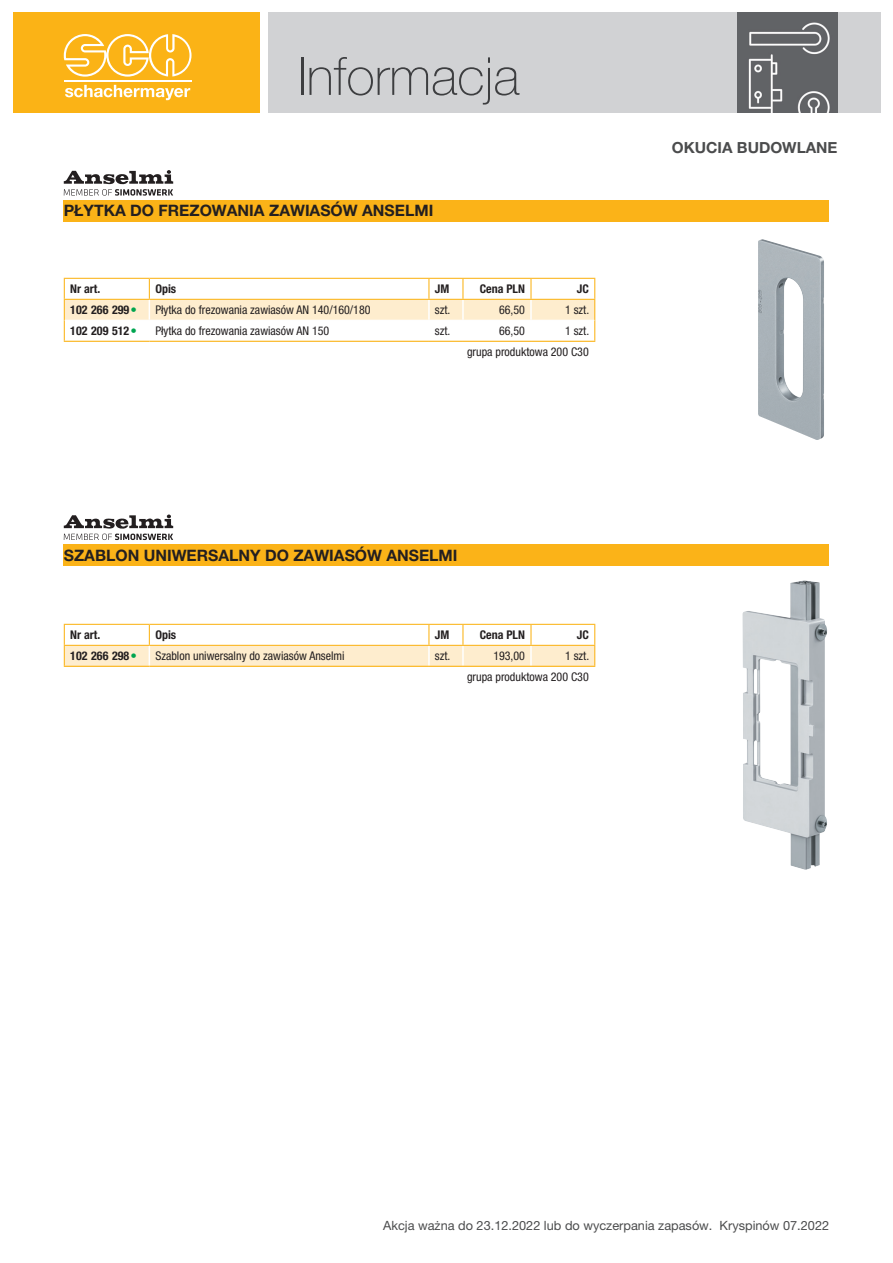
<style>
.page{position:relative;width:893px;height:1263px;background:#fff}
.page>*{position:absolute;margin:0;border:0;box-sizing:border-box;transform-origin:0 0}
.t1{font:100 52.5px "Helvetica Neue LT Pro";color:#4b4c4d}
.t2{font:700 15.75px "Helvetica Neue LT Pro";color:#231f20}
.t3{font:700 15.3px "Helvetica Neue LT Pro";color:#4b4c4d}
.t4{font:12.75px "Helvetica Neue LT Pro";color:#4b4c4d}
.t5{font:condensed 12px/21px "Helvetica Neue LT Pro";color:#231f20;text-align:right}
.t6{font:700 condensed 12px "Helvetica Neue LT Pro";color:#231f20}
.t7{font:4.5px "Webdings";color:#00a54f}
</style>
<div class="page">
<div style="left:268px;top:13px;width:612px;height:100px;background:#d1d2d4"></div>
<img style="left:737px;top:13px;width:100px;height:100px">
<div style="left:13px;top:13px;width:246px;height:100px;background:#fbb316"></div>
<svg style="left:64px;top:34px;width:128px;height:43px"></svg>
<svg style="left:65px;top:85px;width:125px;height:15px"></svg>
<hr style="left:64px;top:81px;width:128px;height:1px;background:#fff">
<svg style="left:64px;top:278px;width:531px;height:63px"></svg>
<hr style="left:463px;top:278px;width:68px;height:1px;background:#fbb316">
<hr style="left:531px;top:278px;width:64px;height:1px;background:#fbb316">
<hr style="left:463px;top:299px;width:68px;height:1px;background:#fbb316">
<hr style="left:531px;top:299px;width:64px;height:1px;background:#fbb316">
<hr style="left:64px;top:341px;width:85px;height:1px;background:#fbb316">
<hr style="left:149px;top:341px;width:280px;height:1px;background:#fbb316">
<hr style="left:429px;top:341px;width:34px;height:1px;background:#fbb316">
<hr style="left:463px;top:341px;width:68px;height:1px;background:#fbb316">
<hr style="left:531px;top:341px;width:64px;height:1px;background:#fbb316">
<hr style="left:65px;top:320px;width:84px;height:1px;background:#fff">
<hr style="left:149px;top:320px;width:280px;height:1px;background:#fff">
<hr style="left:429px;top:320px;width:34px;height:1px;background:#fff">
<hr style="left:463px;top:320px;width:68px;height:1px;background:#fff">
<hr style="left:531px;top:320px;width:63px;height:1px;background:#fff">
<div style="left:64px;top:200px;width:765px;height:21px;background:#fbb318"></div>
<svg style="left:64px;top:170px;width:109px;height:26px"></svg>
<img style="left:758px;top:239px;width:66px;height:201px">
<img style="left:742px;top:580px;width:85px;height:290px">
<svg style="left:64px;top:624px;width:531px;height:42px"></svg>
<hr style="left:463px;top:624px;width:68px;height:1px;background:#fbb316">
<hr style="left:531px;top:624px;width:64px;height:1px;background:#fbb316">
<hr style="left:463px;top:645px;width:68px;height:1px;background:#fbb316">
<hr style="left:531px;top:645px;width:64px;height:1px;background:#fbb316">
<hr style="left:64px;top:666px;width:85px;height:1px;background:#fbb316">
<hr style="left:149px;top:666px;width:280px;height:1px;background:#fbb316">
<hr style="left:429px;top:666px;width:34px;height:1px;background:#fbb316">
<hr style="left:463px;top:666px;width:68px;height:1px;background:#fbb316">
<hr style="left:531px;top:666px;width:64px;height:1px;background:#fbb316">
<div style="left:64px;top:544px;width:765px;height:22px;background:#fbb318"></div>
<svg style="left:64px;top:514px;width:109px;height:26px"></svg>
<h1 class="t1" style="left:298px;top:46px;width:223px">Informacja</h1>
<h2 class="t2" style="left:64px;top:201px;width:371px">PŁYTKA DO FREZOWANIA ZAWIASÓW ANSELMI</h2>
<p class="t6" style="left:70px;top:281px;width:31px">Nr art.</p>
<p class="t6" style="left:155px;top:281px;width:22px">Opis</p>
<p class="t6" style="left:435px;top:281px;width:16px">JM</p>
<p class="t6" style="left:480px;top:281px;width:47px">Cena PLN</p>
<p class="t6" style="left:577px;top:281px;width:13px">JC</p>
<p class="t6" style="left:70px;top:302px;width:61px">102 266 299</p>
<p class="t7" style="left:132px;top:307px;width:6px">■</p>
<p class="t5" style="left:155px;top:299px;width:217px">Płytka do frezowania zawiasów AN 140/160/180</p>
<p class="t5" style="left:435px;top:299px;width:17px">szt.</p>
<p class="t5" style="left:499px;top:299px;width:27px">66,50</p>
<p class="t5" style="left:565px;top:299px;width:26px">1 szt.</p>
<p class="t6" style="left:70px;top:323px;width:61px">102 209 512</p>
<p class="t7" style="left:132px;top:328px;width:6px">■</p>
<p class="t5" style="left:155px;top:320px;width:175px">Płytka do frezowania zawiasów AN 150</p>
<p class="t5" style="left:435px;top:320px;width:17px">szt.</p>
<p class="t5" style="left:499px;top:320px;width:27px">66,50</p>
<p class="t5" style="left:467px;top:320px;width:124px">1 szt.<br>grupa produktowa 200 C30</p>
<h2 class="t2" style="left:64px;top:545px;width:395px">SZABLON UNIWERSALNY DO ZAWIASÓW ANSELMI</h2>
<p class="t6" style="left:70px;top:627px;width:31px">Nr art.</p>
<p class="t6" style="left:155px;top:627px;width:22px">Opis</p>
<p class="t6" style="left:435px;top:627px;width:16px">JM</p>
<p class="t6" style="left:480px;top:627px;width:47px">Cena PLN</p>
<p class="t6" style="left:577px;top:627px;width:13px">JC</p>
<p class="t6" style="left:70px;top:648px;width:61px">102 266 298</p>
<p class="t7" style="left:132px;top:653px;width:6px">■</p>
<p class="t5" style="left:155px;top:645px;width:191px">Szablon uniwersalny do zawiasów Anselmi</p>
<p class="t5" style="left:435px;top:645px;width:17px">szt.</p>
<p class="t5" style="left:493px;top:645px;width:33px">193,00</p>
<p class="t5" style="left:467px;top:645px;width:124px">1 szt.<br>grupa produktowa 200 C30</p>
<p class="t3" style="left:672px;top:138px;width:167px">OKUCIA BUDOWLANE</p>
<p class="t4" style="left:383px;top:1217px;width:448px">Akcja ważna do 23.12.2022 lub do wyczerpania zapasów. Kryspinów 07.2022</p>
</div>
